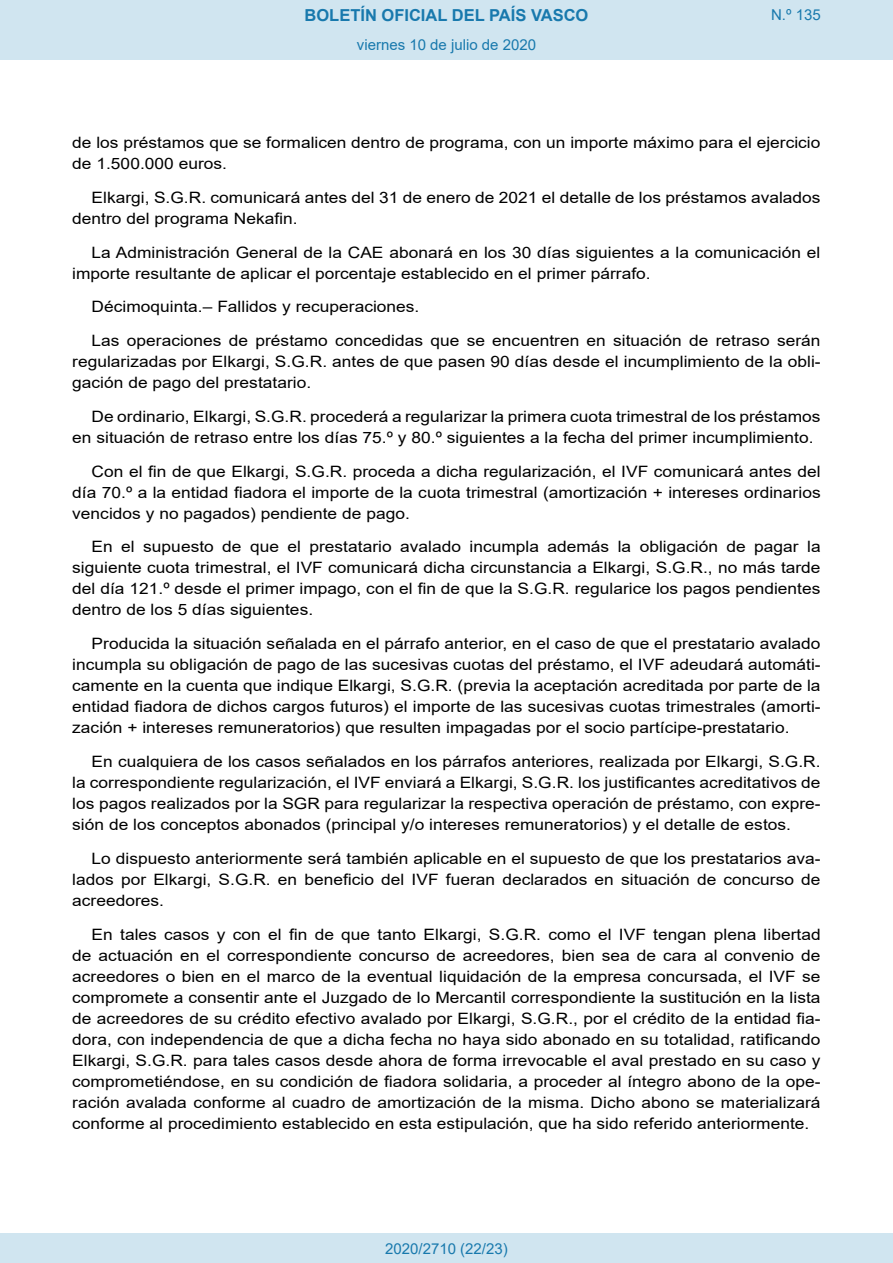
<style>
.page{position:relative;width:893px;height:1263px;background:#fff}
.page>*{position:absolute;margin:0;border:0;box-sizing:border-box;transform-origin:0 0}
.t1{font:700 16.5px "Arial";color:#1879ad}
.BOPVDetalle{font:15.6px/21px "Arial";color:#000;text-align:justify;scale:1.11 1}
.Paginacion_Centro{font:15px "Arial";color:#1879ad}
</style>
<div class="page">
<div style="left:0;top:0;width:893px;height:60px;background:#d0e5f0"></div>
<div style="left:0;top:1233px;width:893px;height:30px;background:#d0e5f0"></div>
<p class="t1" style="left:305px;top:3px;width:285px">BOLETÍN OFICIAL DEL PAÍS VASCO</p>
<p class="Paginacion_Centro" style="left:357px;top:35px;width:181px">viernes 10 de julio de 2020</p>
<p class="Paginacion_Centro" style="left:771px;top:5px;width:51px">N.º 135</p>
<p class="BOPVDetalle" style="left:72px;top:132px;width:676px">de los préstamos que se formalicen dentro de programa, con un importe máximo para el ejercicio de 1.500.000 euros.</p>
<p class="BOPVDetalle" style="left:72px;top:187px;width:676px;text-indent:19px">Elkargi, S.G.R. comunicará antes del 31 de enero de 2021 el detalle de los préstamos avalados dentro del programa Nekafin.</p>
<p class="BOPVDetalle" style="left:72px;top:242px;width:675px;text-indent:19px">La Administración General de la CAE abonará en los 30 días siguientes a la comunicación el importe resultante de aplicar el porcentaje establecido en el primer párrafo.</p>
<p class="BOPVDetalle" style="left:92px;top:296px;width:297px">Décimoquinta.– Fallidos y recuperaciones.</p>
<p class="BOPVDetalle" style="left:72px;top:330px;width:676px;text-indent:19px">Las operaciones de préstamo concedidas que se encuentren en situación de retraso serán regularizadas por Elkargi, S.G.R. antes de que pasen 90 días desde el incumplimiento de la obli&shy;gación de pago del prestatario.</p>
<p class="BOPVDetalle" style="left:72px;top:406px;width:676px;text-indent:19px">De ordinario, Elkargi, S.G.R. procederá a regularizar la primera cuota trimestral de los préstamos en situación de retraso entre los días 75.º y 80.º siguientes a la fecha del primer incumplimiento.</p>
<p class="BOPVDetalle" style="left:72px;top:461px;width:676px;text-indent:19px">Con el fin de que Elkargi, S.G.R. proceda a dicha regularización, el IVF comunicará antes del día 70.º a la entidad fiadora el importe de la cuota trimestral (amortización + intereses ordinarios vencidos y no pagados) pendiente de pago.</p>
<p class="BOPVDetalle" style="left:72px;top:536px;width:676px;text-indent:19px">En el supuesto de que el prestatario avalado incumpla además la obligación de pagar la siguiente cuota trimestral, el IVF comunicará dicha circunstancia a Elkargi, S.G.R., no más tarde del día 121.º desde el primer impago, con el fin de que la S.G.R. regularice los pagos pendientes dentro de los 5 días siguientes.</p>
<p class="BOPVDetalle" style="left:72px;top:633px;width:676px;text-indent:19px">Producida la situación señalada en el párrafo anterior, en el caso de que el prestatario avalado incumpla su obligación de pago de las sucesivas cuotas del préstamo, el IVF adeudará automáti&shy;camente en la cuenta que indique Elkargi, S.G.R. (previa la aceptación acreditada por parte de la entidad fiadora de dichos cargos futuros) el importe de las sucesivas cuotas trimestrales (amorti&shy;zación + intereses remuneratorios) que resulten impagadas por el socio partícipe-prestatario.</p>
<p class="BOPVDetalle" style="left:72px;top:751px;width:676px;text-indent:19px">En cualquiera de los casos señalados en los párrafos anteriores, realizada por Elkargi, S.G.R. la correspondiente regularización, el IVF enviará a Elkargi, S.G.R. los justificantes acreditativos de los pagos realizados por la SGR para regularizar la respectiva operación de préstamo, con expre&shy;sión de los conceptos abonados (principal y/o intereses remuneratorios) y el detalle de estos.</p>
<p class="BOPVDetalle" style="left:72px;top:848px;width:676px;text-indent:19px">Lo dispuesto anteriormente será también aplicable en el supuesto de que los prestatarios ava&shy;lados por Elkargi, S.G.R. en beneficio del IVF fueran declarados en situación de concurso de acreedores.</p>
<p class="BOPVDetalle" style="left:72px;top:923px;width:676px;text-indent:19px">En tales casos y con el fin de que tanto Elkargi, S.G.R. como el IVF tengan plena libertad de actuación en el correspondiente concurso de acreedores, bien sea de cara al convenio de acreedores o bien en el marco de la eventual liquidación de la empresa concursada, el IVF se compromete a consentir ante el Juzgado de lo Mercantil correspondiente la sustitución en la lista de acreedores de su crédito efectivo avalado por Elkargi, S.G.R., por el crédito de la entidad fia&shy;dora, con independencia de que a dicha fecha no haya sido abonado en su totalidad, ratificando Elkargi, S.G.R. para tales casos desde ahora de forma irrevocable el aval prestado en su caso y comprometiéndose, en su condición de fiadora solidaria, a proceder al íntegro abono de la ope&shy;ración avalada conforme al cuadro de amortización de la misma. Dicho abono se materializará conforme al procedimiento establecido en esta estipulación, que ha sido referido anteriormente.</p>
<p class="Paginacion_Centro" style="left:385px;top:1238px;width:124px">2020/2710 (22/23)</p>
</div>
